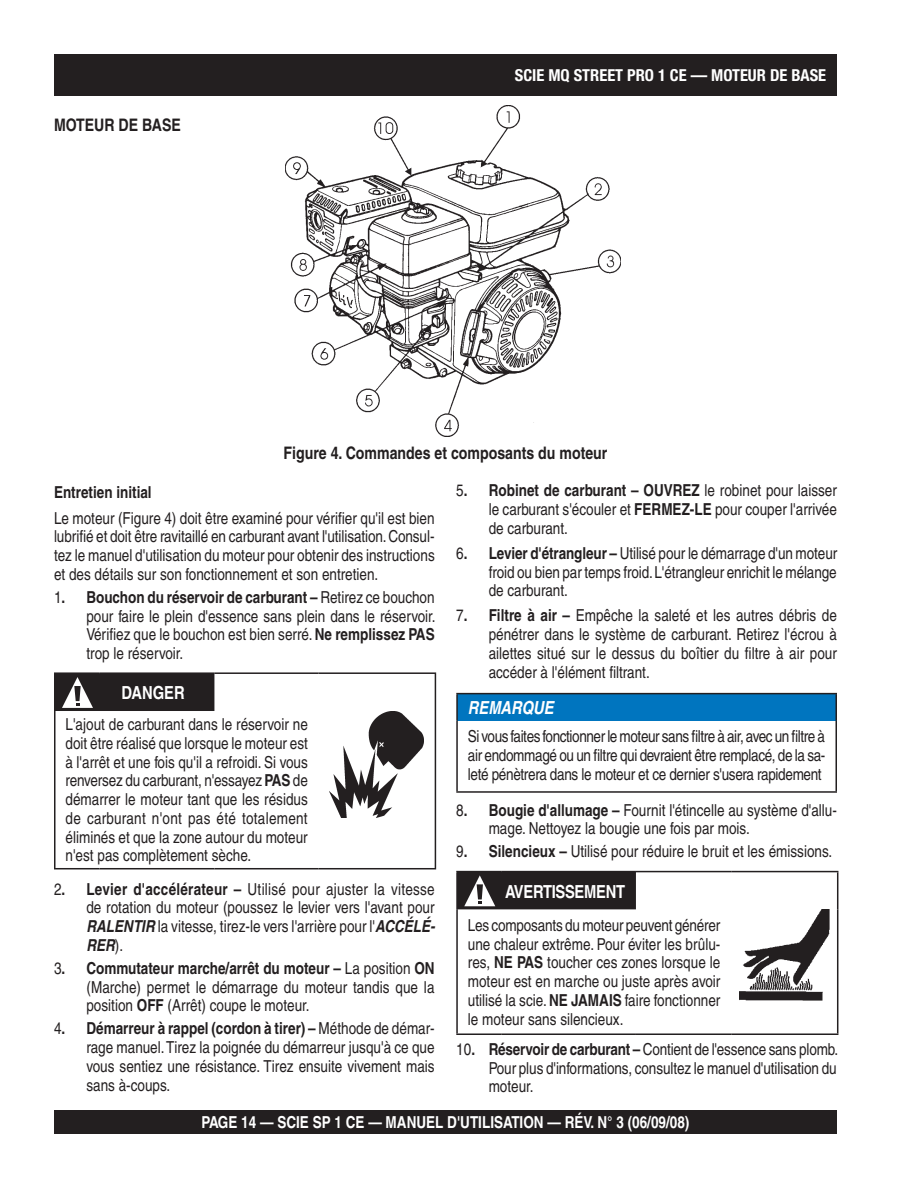
<style>
.page{position:relative;width:918px;height:1188px;background:#fff}
.page>*{position:absolute;margin:0;border:0;box-sizing:border-box;transform-origin:0 0}
.t1{font:700 condensed 18px "Helvetica";letter-spacing:-.015em;color:#fff}
.t2{font:italic 700 condensed 18px "Helvetica";color:#fff}
.t3{font:700 condensed 17.25px "Helvetica";color:#231f20}
.t4{font:condensed 16.5px/18.8px "Helvetica";color:#231f20;text-align:justify}
.t5{font:700 condensed 16.5px "Helvetica";color:#fff}
.t6{font:700 condensed 16.5px "Helvetica Neue LT Pro";color:#fff}
.t7{font:700 condensed 16.5px "Helvetica";color:#231f20}
.s1{font-weight:700}
.s2{font-weight:700;font-style:italic}
</style>
<div class="page">
<div style="left:54px;top:1110px;width:783px;height:24px;background:#231f20"></div>
<div style="left:54px;top:54px;width:783px;height:42px;background:#231f20"></div>
<img style="left:285px;top:105px;width:336px;height:332px">
<hr style="left:54px;top:672px;width:45px;height:2px;background:#231f20">
<hr style="left:54px;top:674px;width:2px;height:37px;background:#231f20">
<hr style="left:99px;top:672px;width:115px;height:2px;background:#231f20">
<hr style="left:214px;top:672px;width:105px;height:2px;background:#231f20">
<hr style="left:54px;top:711px;width:2px;height:157px;background:#231f20">
<hr style="left:54px;top:868px;width:45px;height:1px;background:#231f20">
<hr style="left:99px;top:868px;width:115px;height:1px;background:#231f20">
<hr style="left:214px;top:868px;width:105px;height:1px;background:#231f20">
<hr style="left:319px;top:672px;width:117px;height:2px;background:#231f20">
<hr style="left:435px;top:674px;width:1px;height:37px;background:#231f20">
<hr style="left:435px;top:711px;width:1px;height:157px;background:#231f20">
<hr style="left:319px;top:868px;width:117px;height:1px;background:#231f20">
<svg style="left:56px;top:673px;width:158px;height:38px;background:#312d2e"></svg>
<img style="left:330px;top:711px;width:93px;height:107px">
<hr style="left:456px;top:871px;width:46px;height:1px;background:#231f20">
<hr style="left:456px;top:872px;width:2px;height:37px;background:#231f20">
<hr style="left:502px;top:871px;width:134px;height:1px;background:#231f20">
<hr style="left:636px;top:871px;width:95px;height:1px;background:#231f20">
<hr style="left:456px;top:909px;width:2px;height:124px;background:#231f20">
<hr style="left:456px;top:1033px;width:46px;height:2px;background:#231f20">
<hr style="left:502px;top:1033px;width:134px;height:2px;background:#231f20">
<hr style="left:636px;top:1033px;width:95px;height:2px;background:#231f20">
<hr style="left:731px;top:871px;width:107px;height:1px;background:#231f20">
<hr style="left:837px;top:872px;width:1px;height:37px;background:#231f20">
<hr style="left:837px;top:909px;width:1px;height:124px;background:#231f20">
<hr style="left:731px;top:1033px;width:107px;height:2px;background:#231f20">
<svg style="left:458px;top:872px;width:178px;height:37px;background:#302c2d"></svg>
<img style="left:739px;top:909px;width:90px;height:92px">
<div style="left:457px;top:694px;width:379px;height:27px;background:#0075bf"></div>
<hr style="left:456px;top:721px;width:2px;height:70px;background:#231f20">
<hr style="left:836px;top:721px;width:1px;height:70px;background:#231f20">
<hr style="left:456px;top:791px;width:381px;height:2px;background:#231f20">
<hr style="left:456px;top:693px;width:381px;height:1px;background:#231f20">
<hr style="left:456px;top:694px;width:2px;height:27px;background:#231f20">
<svg style="left:836px;top:694px;width:1px;height:27px"></svg>
<p class="t3" style="left:54px;top:114px;width:128px">MOTEUR DE BASE</p>
<p class="t6" style="left:515px;top:65px;width:313px">SCIE MQ STREET PRO 1 CE — MOTEUR DE BASE</p>
<p class="t3" style="left:284px;top:443px;width:325px">Figure 4. Commandes et composants du moteur</p>
<p class="t7" style="left:54px;top:483px;width:99px">Entretien initial</p>
<p class="t4" style="left:54px;top:508px;width:382px">Le moteur (Figure 4) doit être examiné pour vérifier qu'il est bien lubrifié et doit être ravitaillé en carburant avant l'utilisation. Consul&shy;tez le manuel d'utilisation du moteur pour obtenir des instructions et des détails sur son fonctionnement et son entretien.</p>
<p class="t4" style="left:86px;top:588px;width:351px;text-indent:-32px">1<span class="s1">. Bouchon du réservoir de carburant –</span> Retirez ce bouchon pour faire le plein d'essence sans plein dans le réservoir.<br>Vérifiez que le bouchon est bien serré. <span class="s1">Ne remplissez PAS </span>trop le réservoir.</p>
<p class="t1" style="left:122px;top:682px;width:65px">DANGER</p>
<p class="t4" style="left:66px;top:715px;width:244px">L'ajout de carburant dans le réservoir ne doit être réalisé que lorsque le moteur est à l'arrêt et une fois qu'il a refroidi. Si vous renversez du carburant, n'essayez <span class="s1">PAS</span> de démarrer le moteur tant que les résidus de carburant n'ont pas été totalement éliminés et que la zone autour du moteur n'est pas complètement sèche.</p>
<p class="t4" style="left:86px;top:879px;width:350px;text-indent:-32px">2<span class="s1">. Levier d'accélérateur –</span> Utilisé pour ajuster la vitesse de rotation du moteur (poussez le levier vers l'avant pour <span class="s2">RALENTIR</span> la vitesse, tirez-le vers l'arrière pour l'<span class="s2">ACCÉLÉ-RER</span>).</p>
<p class="t4" style="left:86px;top:959px;width:350px;text-indent:-32px">3<span class="s1">. Commutateur marche/arrêt du moteur –</span> La position <span class="s1">ON </span>(Marche) permet le démarrage du moteur tandis que la position <span class="s1">OFF</span> (Arrêt) coupe le moteur.</p>
<p class="t4" style="left:86px;top:1019px;width:350px;text-indent:-32px">4<span class="s1">. Démarreur à rappel (cordon à tirer) –</span> Méthode de démar&shy;rage manuel. Tirez la poignée du démarreur jusqu'à ce que vous sentiez une résistance. Tirez ensuite vivement mais sans à-coups.</p>
<p class="t4" style="left:489px;top:481px;width:350px;text-indent:-32px">5<span class="s1">. Robinet de carburant – OUVREZ</span> le robinet pour laisser le carburant s'écouler et <span class="s1">FERMEZ-LE</span> pour couper l'arrivée de carburant.</p>
<p class="t4" style="left:489px;top:544px;width:350px;text-indent:-32px">6<span class="s1">. Levier d'étrangleur –</span> Utilisé pour le démarrage d'un moteur froid ou bien par temps froid. L'étrangleur enrichit le mélange de carburant.</p>
<p class="t4" style="left:489px;top:606px;width:350px;text-indent:-32px">7<span class="s1">. Filtre à air –</span> Empêche la saleté et les autres débris de pénétrer dans le système de carburant. Retirez l'écrou à ailettes situé sur le dessus du boîtier du filtre à air pour accéder à l'élément filtrant.</p>
<p class="t2" style="left:468px;top:697px;width:87px">REMARQUE</p>
<p class="t4" style="left:468px;top:727px;width:359px">Si vous faites fonctionner le moteur sans filtre à air, avec un filtre à air endommagé ou un filtre qui devraient être remplacé, de la sa&shy;leté pénètrera dans le moteur et ce dernier s'usera rapidement</p>
<p class="t4" style="left:489px;top:800px;width:350px;text-indent:-32px">8<span class="s1">. Bougie d'allumage –</span> Fournit l'étincelle au système d'allu&shy;mage. Nettoyez la bougie une fois par mois.</p>
<p class="t4" style="left:456px;top:842px;width:378px">9<span class="s1">. Silencieux –</span> Utilisé pour réduire le bruit et les émissions.</p>
<p class="t1" style="left:505px;top:880px;width:122px">AVERTISSEMENT</p>
<p class="t4" style="left:468px;top:916px;width:254px">Les composants du moteur peuvent générer une chaleur extrême. Pour éviter les brûlu&shy;res, <span class="s1">NE PAS</span> toucher ces zones lorsque le moteur est en marche ou juste après avoir utilisé la scie. <span class="s1">NE JAMAIS</span> faire fonctionner le moteur sans silencieux.</p>
<p class="t4" style="left:489px;top:1040px;width:351px;text-indent:-32px">10<span class="s1">. Réservoir de carburant –</span> Contient de l'essence sans plomb.<br>Pour plus d'informations, consultez le manuel d'utilisation du moteur.</p>
<p class="t5" style="left:202px;top:1112px;width:489px">PAGE 14 — SCIE SP 1 CE — MANUEL D'UTILISATION — RÉV. N° 3 (06/09/08)</p>
</div>
